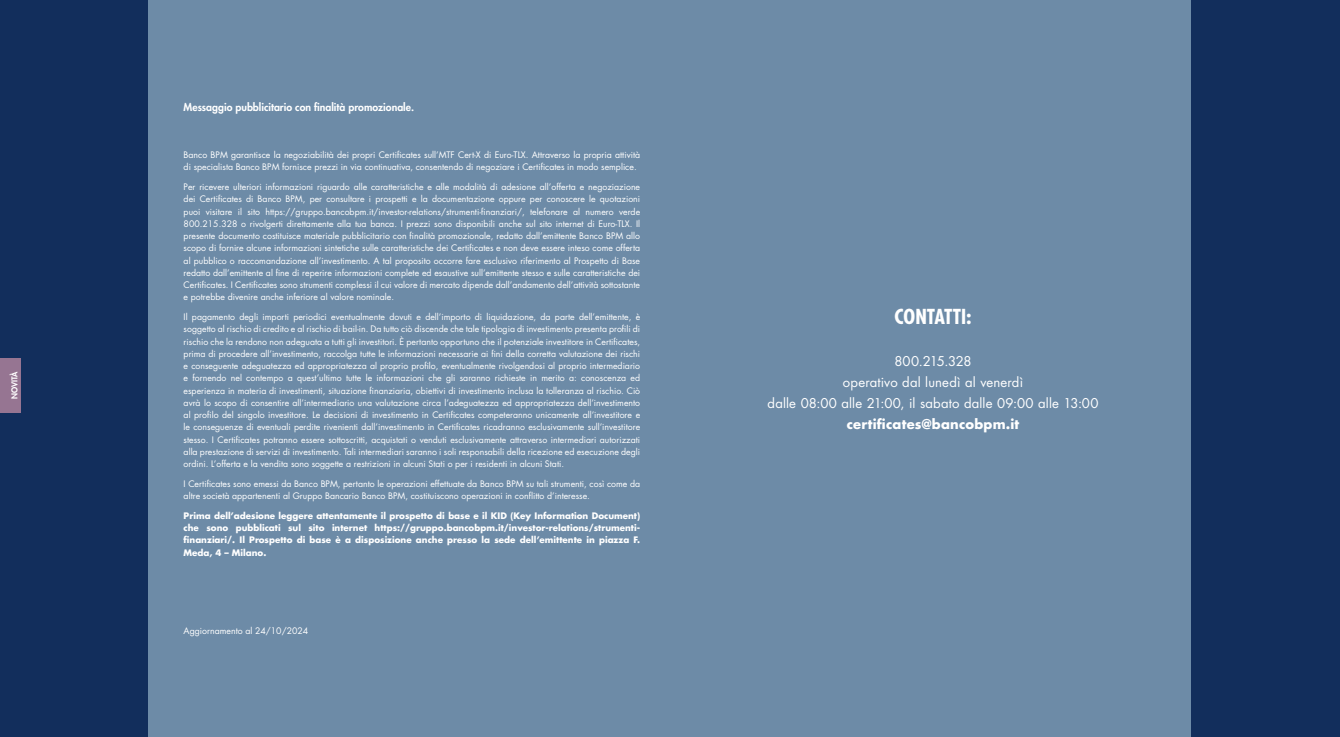
<style>
.page{position:relative;width:1340px;height:737px;background:#fff}
.page>*{position:absolute;margin:0;border:0;box-sizing:border-box;transform-origin:0 0}
.t1{font:700 condensed 20.12px "Futura Std";color:#fff}
.t2{font:13.12px/21px "Futura Std";letter-spacing:.01em;color:#fff;text-align:center}
.t3{font:700 13.12px "Futura Std";letter-spacing:.015em;color:#fff}
.t4{font:800 10.5px "Futura Std";color:#fff}
.t5{font:8.75px/12.2px "Futura Std";color:#fff}
.t6{font:700 8.75px/12.2px "Futura Std";color:#fff;text-align:justify}
.t7{font:800 7.88px "Futura Std";color:#fff}
</style>
<div class="page">
<div style="left:1191px;top:0;width:148px;height:737px;background:#122e5c"></div>
<div style="left:0;top:0;width:149px;height:737px;background:#122e5c"></div>
<div style="left:0;top:358px;width:21px;height:54px;background:#967592"></div>
<div style="left:149px;top:0;width:1042px;height:737px;background:#6d8ba7"></div>
<p class="t7" style="left:10px;top:399px;width:29px;rotate:-90deg">NOVITÀ</p>
<p class="t4" style="left:184px;top:101px;width:232px">Messaggio pubblicitario con finalità promozionale.</p>
<p class="t5" style="left:184px;top:149px;width:458px">Banco BPM garantisce la negoziabilità dei propri Certificates sull’MTF Cert-X di Euro-TLX. Attraverso la propria attività di specialista Banco BPM fornisce prezzi in via continuativa, consentendo di negoziare i Certificates in modo semplice.</p>
<p class="t5" style="left:184px;top:181px;width:458px;text-align:justify">Per ricevere ulteriori informazioni riguardo alle caratteristiche e alle modalità di adesione all’offerta e negoziazione dei Certificates di Banco BPM, per consultare i prospetti e la documentazione oppure per conoscere le quotazioni puoi visitare il sito https://gruppo.bancobpm.it/investor-relations/strumenti-finanziari/, telefonare al numero verde 800.215.328 o rivolgerti direttamente alla tua banca. I prezzi sono disponibili anche sul sito internet di Euro-TLX. Il presente documento costituisce materiale pubblicitario con finalità promozionale, redatto dall’emittente Banco BPM allo scopo di fornire alcune informazioni sintetiche sulle caratteristiche dei Certificates e non deve essere inteso come offerta al pubblico o raccomandazione all’investimento. A tal proposito occorre fare esclusivo riferimento al Prospetto di Base redatto dall’emittente al fine di reperire informazioni complete ed esaustive sull’emittente stesso e sulle caratteristiche dei Certificates. I Certificates sono strumenti complessi il cui valore di mercato dipende dall’andamento dell’attività sottostante e potrebbe divenire anche inferiore al valore nominale.</p>
<p class="t5" style="left:184px;top:311px;width:458px;text-align:justify">Il pagamento degli importi periodici eventualmente dovuti e dell’importo di liquidazione, da parte dell’emittente, è soggetto al rischio di credito e al rischio di bail-in. Da tutto ciò discende che tale tipologia di investimento presenta profili di rischio che la rendono non adeguata a tutti gli investitori. È pertanto opportuno che il potenziale investitore in Certificates, prima di procedere all’investimento, raccolga tutte le informazioni necessarie ai fini della corretta valutazione dei rischi e conseguente adeguatezza ed appropriatezza al proprio profilo, eventualmente rivolgendosi al proprio intermediario e fornendo nel contempo a quest’ultimo tutte le informazioni che gli saranno richieste in merito a: conoscenza ed esperienza in materia di investimenti, situazione finanziaria, obiettivi di investimento inclusa la tolleranza al rischio. Ciò avrà lo scopo di consentire all’intermediario una valutazione circa l’adeguatezza ed appropriatezza dell’investimento al profilo del singolo investitore. Le decisioni di investimento in Certificates competeranno unicamente all’investitore e le conseguenze di eventuali perdite rivenienti dall’investimento in Certificates ricadranno esclusivamente sull’investitore stesso. I Certificates potranno essere sottoscritti, acquistati o venduti esclusivamente attraverso intermediari autorizzati alla prestazione di servizi di investimento. Tali intermediari saranno i soli responsabili della ricezione ed esecuzione degli ordini. L’offerta e la vendita sono soggette a restrizioni in alcuni Stati o per i residenti in alcuni Stati.</p>
<p class="t5" style="left:184px;top:477px;width:458px">I Certificates sono emessi da Banco BPM, pertanto le operazioni effettuate da Banco BPM su tali strumenti, così come da altre società appartenenti al Gruppo Bancario Banco BPM, costituiscono operazioni in conflitto d’interesse.</p>
<p class="t6" style="left:184px;top:509px;width:458px">Prima dell’adesione leggere attentamente il prospetto di base e il KID (Key Information Document) che sono pubblicati sul sito internet https://gruppo.bancobpm.it/investor-relations/strumenti&shy;finanziari/. Il Prospetto di base è a disposizione anche presso la sede dell’emittente in piazza F.<br>Meda, 4 – Milano.</p>
<p class="t5" style="left:184px;top:625px;width:126px">Aggiornamento al 24/10/2024</p>
<h1 class="t1" style="left:894px;top:304px;width:78px">CONTATTI:</h1>
<h2 class="t2" style="left:767px;top:351px;width:332px">800.215.328<br>operativo dal lunedì al venerdì<br>dalle 08:00 alle 21:00, il sabato dalle 09:00 alle 13:00</h2>
<h2 class="t3" style="left:846px;top:416px;width:174px">certificates@bancobpm.it</h2>
</div>
